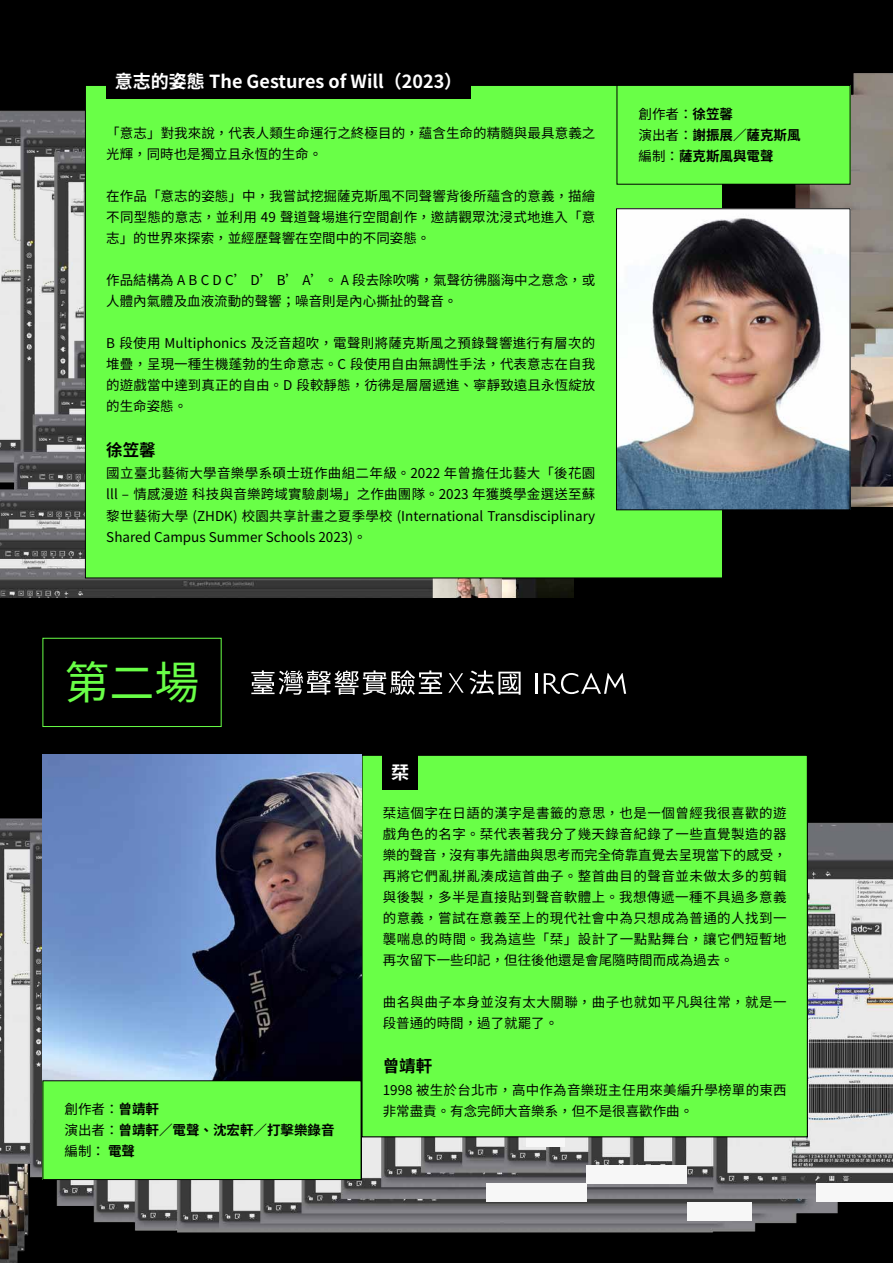
<style>
.page{position:relative;width:893px;height:1263px;background:#fff}
.page>*{position:absolute;margin:0;border:0;box-sizing:border-box;transform-origin:0 0}
.t1{font:45px "Noto Sans CJ Ktc";color:#69ff47}
.t2{font:700 18px "Noto Sans CJ Ktc";color:#fff}
.t3{font:700 16.5px "Noto Sans CJ Ktc";color:#000}
.t4{font:13.5px/21px "Noto Sans CJ Ktc";color:#000;text-align:justify}
.t5{font:700 13.5px/21px "Noto Sans CJ Ktc";color:#000}
.t6{font:13.5px/21px "Noto Sans CJ Ktc";letter-spacing:.02em;color:#000}
.t7{font:13.5px/21px "Noto Sans CJ Ktc";letter-spacing:.035em;color:#000}
.s1{font-weight:400}
</style>
<div class="page">
<img style="left:0;top:0;width:893px;height:1263px">
<div style="left:487px;top:1184px;width:100px;height:18px;background:#f7f7f7"></div>
<div style="left:587px;top:1165px;width:100px;height:19px;background:#f7f7f7"></div>
<div style="left:527px;top:1128px;width:38px;height:18px;background:#f7f7f7"></div>
<div style="left:687px;top:1202px;width:64px;height:18px;background:#f7f7f7"></div>
<div style="left:816px;top:1184px;width:77px;height:18px;background:#f7f7f7"></div>
<div style="left:574px;top:508px;width:319px;height:256px;background:#000"></div>
<div style="left:0;top:598px;width:893px;height:219px;background:#000"></div>
<svg style="left:251px;top:670px;width:191px;height:25px"></svg>
<svg style="left:448px;top:670px;width:73px;height:25px"></svg>
<hr style="left:535px;top:673px;width:2px;height:21px;background:#fff">
<svg style="left:544px;top:673px;width:82px;height:21px"></svg>
<div style="left:85px;top:85px;width:638px;height:493px;background:#69ff47;border:1px solid #000"></div>
<div style="left:361px;top:755px;width:447px;height:382px;background:#69ff47;border:1px solid #000"></div>
<img style="left:43px;top:755px;width:318px;height:325px">
<div style="left:383px;top:755px;width:35px;height:35px;background:#000"></div>
<div style="left:617px;top:85px;width:233px;height:99px;background:#69ff47"></div>
<div style="left:617px;top:85px;width:233px;height:100px;border:1px solid #000"></div>
<div style="left:43px;top:1081px;width:318px;height:98px;background:#69ff47"></div>
<div style="left:43px;top:1080px;width:318px;height:100px;border:1px solid #000"></div>
<div style="left:106px;top:64px;width:365px;height:35px;background:#000"></div>
<div style="left:43px;top:638px;width:179px;height:89px;border:1px solid #69ff47"></div>
<img style="left:618px;top:210px;width:230px;height:298px">
<div style="left:616px;top:208px;width:234px;height:302px;border:1px solid #000"></div>
<h2 class="t2" style="left:115px;top:71px;width:349px">意志的姿態 The Gestures of Will（2023）</h2>
<p class="t4" style="left:106px;top:123px;width:491px">「意志」對我來說，代表人類生命運行之終極目的，蘊含生命的精髓與最具意義之光輝，同時也是獨立且永恆的生命。</p>
<p class="t4" style="left:106px;top:186px;width:491px">在作品「意志的姿態」中，我嘗試挖掘薩克斯風不同聲響背後所蘊含的意義，描繪不同型態的意志，並利用 49 聲道聲場進行空間創作，邀請觀眾沈浸式地進入「意志」的世界來探索，並經歷聲響在空間中的不同姿態。</p>
<p class="t4" style="left:106px;top:270px;width:490px">作品結構為 A B C D C’ D’ B’ A’。 A 段去除吹嘴，氣聲彷彿腦海中之意念，或人體內氣體及血液流動的聲響；噪音則是內心撕扯的聲音。</p>
<p class="t4" style="left:106px;top:333px;width:491px">B 段使用 Multiphonics 及泛音超吹，電聲則將薩克斯風之預錄聲響進行有層次的堆疊，呈現一種生機蓬勃的生命意志。C 段使用自由無調性手法，代表意志在自我的遊戲當中達到真正的自由。D 段較靜態，彷彿是層層遞進、寧靜致遠且永恆綻放的生命姿態。</p>
<p class="t3" style="left:106px;top:440px;width:51px">徐笠馨</p>
<p class="t4" style="left:106px;top:463px;width:491px">國立臺北藝術大學音樂學系碩士班作曲組二年級。2022 年曾擔任北藝大「後花園lll – 情感漫遊 科技與音樂跨域實驗劇場」之作曲團隊。2023 年獲獎學金選送至蘇黎世藝術大學 (ZHDK) 校園共享計畫之夏季學校 (International Transdisciplinary Shared Campus Summer Schools 2023)。</p>
<p class="t5" style="left:639px;top:104px;width:163px"><span class="s1">創作者：</span>徐笠馨<br><span class="s1">演出者：</span>謝振展／薩克斯風<span class="s1">編制：</span>薩克斯風與電聲</p>
<h1 class="t1" style="left:65px;top:658px;width:136px">第二場</h1>
<p class="t5" style="left:65px;top:1099px;width:271px"><span class="s1">創作者：</span>曾靖軒<br><span class="s1">演出者：</span>曾靖軒／電聲、沈宏軒／打擊樂錄音<span class="s1">編制：</span> 電聲</p>
<h2 class="t2" style="left:391px;top:762px;width:19px">栞</h2>
<p class="t4" style="left:383px;top:802px;width:405px">栞這個字在日語的漢字是書籤的意思，也是一個曾經我很喜歡的遊戲角色的名字。栞代表著我分了幾天錄音紀錄了一些直覺製造的器樂的聲音，沒有事先譜曲與思考而完全倚靠直覺去呈現當下的感受，再將它們亂拼亂湊成這首曲子。整首曲目的聲音並未做太多的剪輯與後製，多半是直接貼到聲音軟體上。我想傳遞一種不具過多意義的意義，嘗試在意義至上的現代社會中為只想成為普通的人找到一襲喘息的時間。我為這些「栞」設計了一點點舞台，讓它們短暫地再次留下一些印記，但往後他還是會尾隨時間而成為過去。</p>
<p class="t7" style="left:383px;top:991px;width:405px">曲名與曲子本身並沒有太大關聯，曲子也就如平凡與往常，就是一段普通的時間，過了就罷了。</p>
<p class="t3" style="left:383px;top:1057px;width:51px">曾靖軒</p>
<p class="t6" style="left:383px;top:1080px;width:405px">1998 被生於台北市，高中作為音樂班主任用來美編升學榜單的東西非常盡責。有念完師大音樂系，但不是很喜歡作曲。</p>
</div>
